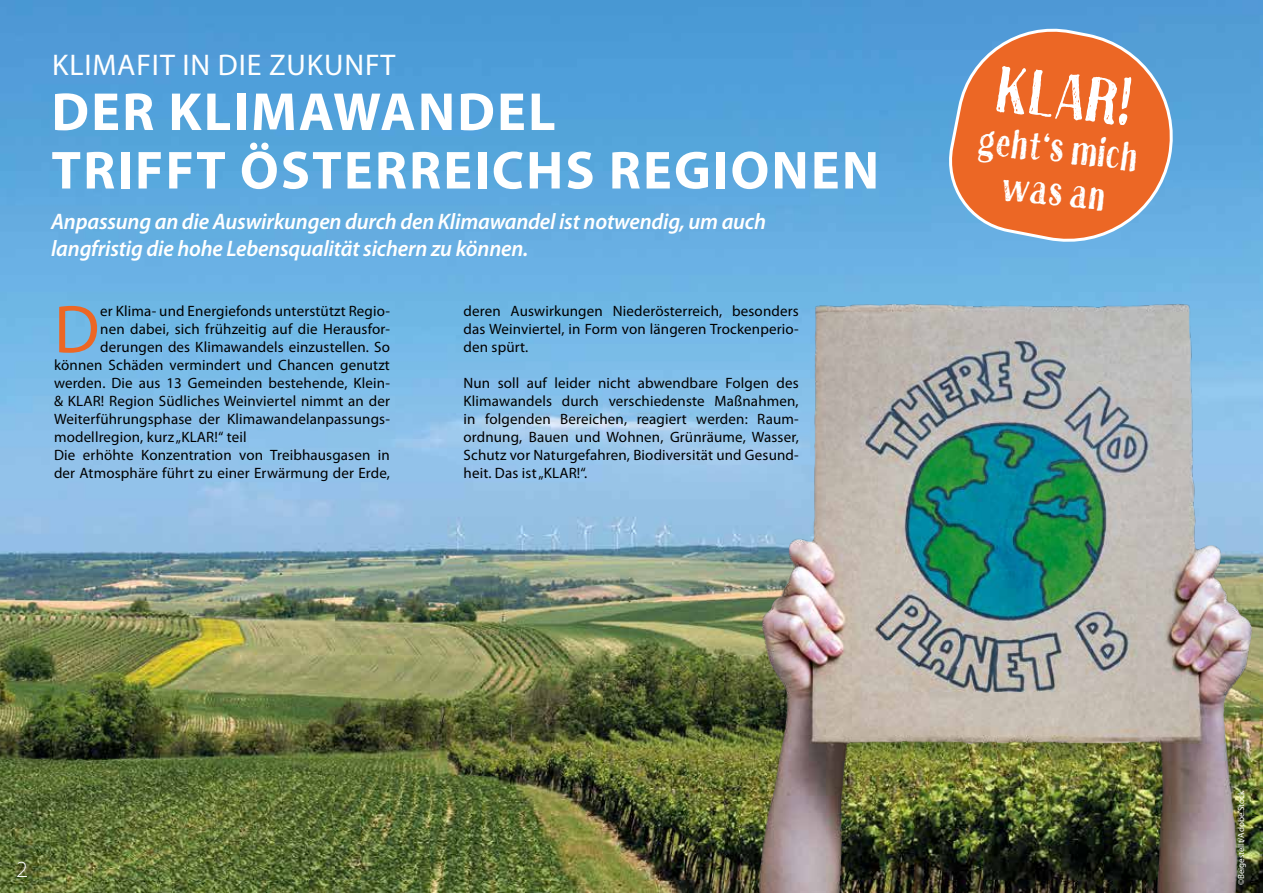
<style>
.page{position:relative;width:1263px;height:893px;background:#fff}
.page>*{position:absolute;margin:0;border:0;box-sizing:border-box;transform-origin:0 0}
.t1{font:68.4px "Myriad Pro";color:#ec6725}
.t2{font:66px "True Sketch";color:#fff}
.t3{font:700 54px/58.5px "Myriad Pro";letter-spacing:.04em;color:#fff}
.t4{font:40.5px/43.5px "True Sketch";color:#fff;text-align:center}
.t5{font:30px "Myriad Pro";letter-spacing:.03em;color:#fff}
.t6{font:italic 600 22.5px/27px "Myriad Pro";letter-spacing:-.01em;color:#fff}
.t7{font:300 21px "Fresco Sans Pro";color:#fff}
.t8{font:15px/18px "Myriad Pro";letter-spacing:.01em;color:#000;text-align:justify}
.t9{font:9px "Myriad Pro";letter-spacing:-.01em;color:#fff}
</style>
<div class="page">
<img style="left:0;top:0;width:1263px;height:893px">
<svg style="left:941px;top:22px;width:243px;height:117px;background:#ba7e66"></svg>
<img style="left:429px;top:139px;width:834px;height:754px">
<h3 class="t5" style="left:52px;top:46px;width:345px">KLIMAFIT IN DIE ZUKUNFT</h3>
<h3 class="t3" style="left:51px;top:81px;width:829px">DER KLIMAWANDEL<br>TRIFFT ÖSTERREICHS REGIONEN</h3>
<h3 class="t6" style="left:51px;top:208px;width:717px">Anpassung an die Auswirkungen durch den Klimawandel ist notwendig, um auch langfristig die hohe Lebensqualität sichern zu können.</h3>
<h1 class="t1" style="left:54px;top:287px;width:47px">D</h1>
<p class="t8" style="left:100px;top:302px;width:291px">er Klima- und Energiefonds unterstützt Regio-</p>
<p class="t8" style="left:100px;top:320px;width:291px">nen dabei, sich frühzeitig auf die Herausfor-</p>
<p class="t8" style="left:100px;top:338px;width:291px">derungen des Klimawandels einzustellen. So</p>
<p class="t8" style="left:54px;top:356px;width:337px">können Schäden vermindert und Chancen genutzt</p>
<p class="t8" style="left:54px;top:374px;width:337px">werden. Die aus 13 Gemeinden bestehende, Klein-</p>
<p class="t8" style="left:54px;top:392px;width:337px">&amp; KLAR! Region Südliches Weinviertel nimmt an der</p>
<p class="t8" style="left:54px;top:410px;width:337px">Weiterführungsphase der Klimawandelanpassungs-</p>
<p class="t8" style="left:54px;top:428px;width:194px">modellregion, kurz „KLAR!“ teil</p>
<p class="t8" style="left:54px;top:446px;width:337px">Die erhöhte Konzentration von Treibhausgasen in</p>
<p class="t8" style="left:54px;top:464px;width:337px">der Atmosphäre führt zu einer Erwärmung der Erde,</p>
<p class="t8" style="left:463px;top:302px;width:337px">deren Auswirkungen Niederösterreich, besonders das Weinviertel, in Form von längeren Trockenperio&shy;den spürt.</p>
<p class="t8" style="left:463px;top:374px;width:337px">Nun soll auf leider nicht abwendbare Folgen des Klimawandels durch verschiedenste Maßnahmen, in folgenden Bereichen, reagiert werden: Raum&shy;ordnung, Bauen und Wohnen, Grünräume, Wasser, Schutz vor Naturgefahren, Biodiversität und Gesund&shy;heit. Das ist „KLAR!“.</p>
<h2 class="t2" style="left:1001px;top:51px;width:135px;rotate:6deg">KLAR!</h2>
<h3 class="t4" style="left:981px;top:119px;width:161px;rotate:6deg">geht's mich was an</h3>
<h3 class="t7" style="left:16px;top:856px;width:14px">2</h3>
<p class="t9" style="left:1236px;top:885px;width:95px;rotate:-90deg">©Beigestellt/Adobe.Stock</p>
</div>
